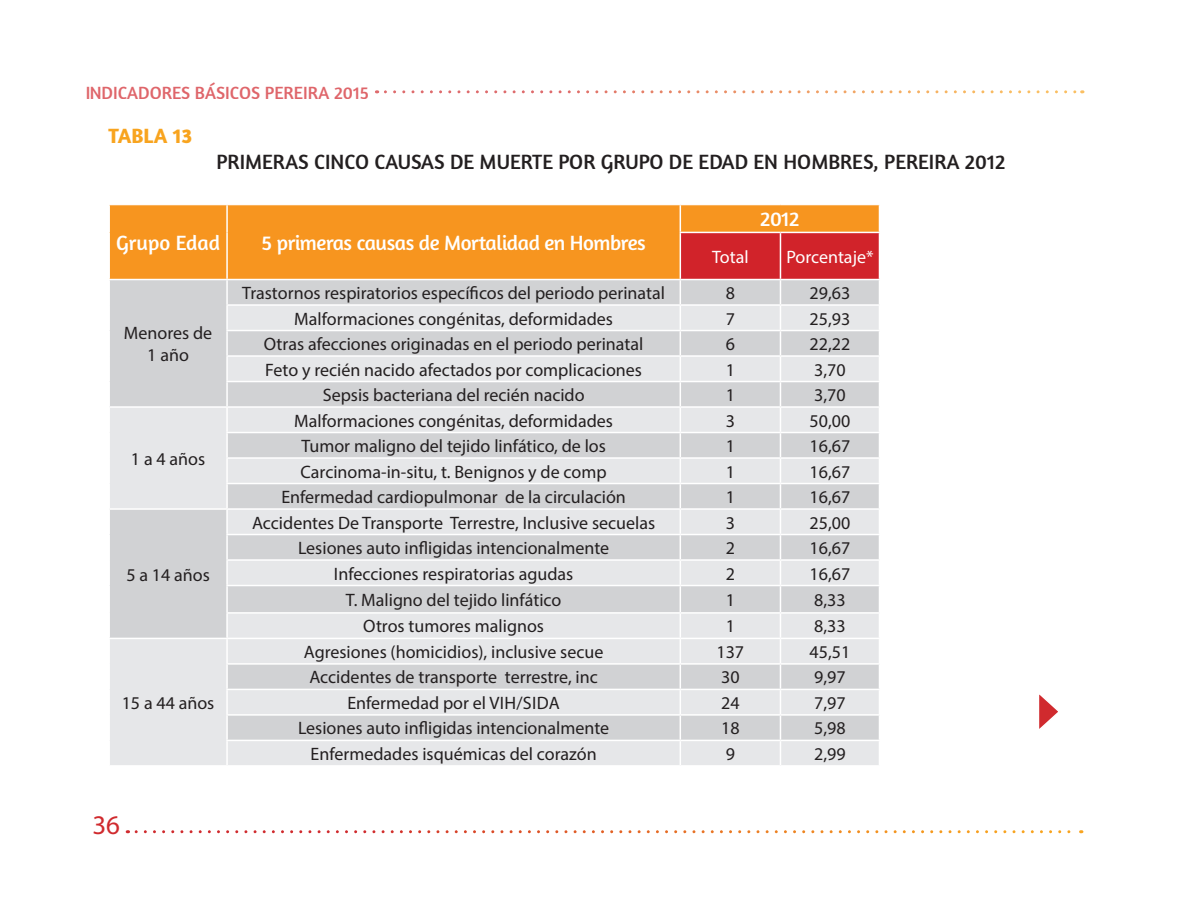
<style>
.page{position:relative;width:1188px;height:918px;background:#fff}
.page>*{position:absolute;margin:0;border:0;box-sizing:border-box;transform-origin:0 0}
.t1{font:27px "Myriad Pro";color:#d02a2e}
.t2{font:21px "Amaranth";color:#231f20}
.t3{font:21px "Amaranth";letter-spacing:-.02em;color:#fff}
.t4{font:21px "Amaranth";color:#fff}
.t5{font:700 21px "Amaranth";color:#f8a41f}
.t6{font:18px/21.6px "Myriad Pro";color:#231f20;text-align:center}
.t7{font:18px "Amaranth";color:#d1232a}
.t8{font:18px "Myriad Pro";color:#fff}
</style>
<div class="page">
<svg style="left:136px;top:830px;width:946px;height:3px"></svg>
<svg style="left:385px;top:90px;width:698px;height:3px"></svg>
<div style="left:110px;top:205px;width:570px;height:74px;background:#f7951f"></div>
<div style="left:110px;top:280px;width:570px;height:25px;background:#d1d2d4"></div>
<svg style="left:110px;top:305px;width:570px;height:460px;background:#dcdddf"></svg>
<hr style="left:226px;top:205px;width:2px;height:27px;background:#fff">
<hr style="left:226px;top:232px;width:2px;height:47px;background:#fff">
<hr style="left:226px;top:280px;width:2px;height:24px;background:#fff">
<hr style="left:226px;top:304px;width:454px;height:2px;background:#fff">
<hr style="left:226px;top:306px;width:2px;height:24px;background:#fff">
<hr style="left:226px;top:357px;width:2px;height:24px;background:#fff">
<hr style="left:226px;top:408px;width:2px;height:24px;background:#fff">
<hr style="left:226px;top:459px;width:2px;height:24px;background:#fff">
<hr style="left:227px;top:638px;width:453px;height:1px;background:#fff">
<hr style="left:226px;top:330px;width:454px;height:1px;background:#fff">
<hr style="left:226px;top:331px;width:2px;height:24px;background:#fff">
<hr style="left:226px;top:355px;width:454px;height:2px;background:#fff">
<hr style="left:108px;top:406px;width:119px;height:2px;background:#fff">
<hr style="left:226px;top:381px;width:454px;height:1px;background:#fff">
<hr style="left:226px;top:382px;width:2px;height:24px;background:#fff">
<hr style="left:227px;top:406px;width:453px;height:2px;background:#fff">
<hr style="left:226px;top:432px;width:454px;height:1px;background:#fff">
<hr style="left:226px;top:433px;width:2px;height:24px;background:#fff">
<hr style="left:226px;top:457px;width:454px;height:2px;background:#fff">
<hr style="left:226px;top:483px;width:454px;height:1px;background:#fff">
<hr style="left:226px;top:484px;width:2px;height:24px;background:#fff">
<hr style="left:227px;top:508px;width:453px;height:2px;background:#fff">
<hr style="left:226px;top:534px;width:454px;height:1px;background:#fff">
<hr style="left:226px;top:559px;width:454px;height:2px;background:#fff">
<hr style="left:226px;top:585px;width:454px;height:1px;background:#fff">
<hr style="left:226px;top:612px;width:454px;height:2px;background:#fff">
<hr style="left:108px;top:508px;width:119px;height:2px;background:#fff">
<hr style="left:226px;top:510px;width:2px;height:24px;background:#fff">
<hr style="left:226px;top:535px;width:2px;height:24px;background:#fff">
<hr style="left:226px;top:561px;width:2px;height:24px;background:#fff">
<hr style="left:226px;top:586px;width:2px;height:26px;background:#fff">
<hr style="left:226px;top:614px;width:2px;height:24px;background:#fff">
<hr style="left:226px;top:714px;width:454px;height:2px;background:#fff">
<hr style="left:226px;top:740px;width:454px;height:1px;background:#fff">
<hr style="left:226px;top:663px;width:454px;height:2px;background:#fff">
<svg style="left:680px;top:205px;width:200px;height:560px;background:#dfceca"></svg>
<hr style="left:226px;top:689px;width:454px;height:1px;background:#fff">
<hr style="left:108px;top:638px;width:119px;height:1px;background:#fff">
<hr style="left:226px;top:639px;width:2px;height:24px;background:#fff">
<hr style="left:226px;top:665px;width:2px;height:24px;background:#fff">
<hr style="left:226px;top:690px;width:2px;height:24px;background:#fff">
<hr style="left:226px;top:716px;width:2px;height:24px;background:#fff">
<hr style="left:226px;top:741px;width:2px;height:24px;background:#fff">
<svg style="left:1039px;top:694px;width:19px;height:35px"></svg>
<p class="t7" style="left:85px;top:82px;width:286px">Indicadores básicos PEREIRA 2015</p>
<p class="t5" style="left:108px;top:123px;width:85px">TABLA 13</p>
<p class="t2" style="left:216px;top:149px;width:791px">PRIMERAS CINCO CAUSAS DE MUERTE POR GRUPO DE EDAD EN HOMBRES, PEREIRA 2012</p>
<p class="t3" style="left:760px;top:207px;width:41px">2012</p>
<p class="t4" style="left:116px;top:230px;width:105px">Grupo Edad</p>
<p class="t3" style="left:262px;top:230px;width:386px">5 primeras causas de Mortalidad en Hombres</p>
<p class="t8" style="left:712px;top:246px;width:38px">Total</p>
<p class="t8" style="left:786px;top:246px;width:89px">Porcentaje*</p>
<p class="t6" style="left:124px;top:322px;width:90px">Menores de<br>1 año</p>
<p class="t6" style="left:131px;top:448px;width:76px">1 a 4 años</p>
<p class="t6" style="left:126px;top:563px;width:85px">5 a 14 años</p>
<p class="t6" style="left:122px;top:692px;width:94px">15 a 44 años</p>
<h1 class="t1" style="left:92px;top:808px;width:29px">36</h1>
<p class="t6" style="left:242px;top:282px;width:424px">Trastornos respiratorios específicos del periodo perinatal</p>
<p class="t6" style="left:726px;top:282px;width:11px">8</p>
<p class="t6" style="left:810px;top:282px;width:42px">29,63</p>
<p class="t6" style="left:294px;top:307px;width:320px">Malformaciones congénitas, deformidades</p>
<p class="t6" style="left:726px;top:307px;width:11px">7</p>
<p class="t6" style="left:810px;top:307px;width:42px">25,93</p>
<p class="t6" style="left:264px;top:333px;width:381px">Otras afecciones originadas en el periodo perinatal</p>
<p class="t6" style="left:726px;top:333px;width:11px">6</p>
<p class="t6" style="left:810px;top:333px;width:42px">22,22</p>
<p class="t6" style="left:265px;top:358px;width:378px">Feto y recién nacido afectados por complicaciones</p>
<p class="t6" style="left:726px;top:358px;width:11px">1</p>
<p class="t6" style="left:814px;top:358px;width:33px">3,70</p>
<p class="t6" style="left:323px;top:384px;width:263px">Sepsis bacteriana del recién nacido</p>
<p class="t6" style="left:726px;top:384px;width:11px">1</p>
<p class="t6" style="left:814px;top:384px;width:33px">3,70</p>
<p class="t6" style="left:294px;top:409px;width:320px">Malformaciones congénitas, deformidades</p>
<p class="t6" style="left:726px;top:409px;width:11px">3</p>
<p class="t6" style="left:810px;top:409px;width:42px">50,00</p>
<p class="t6" style="left:301px;top:435px;width:306px">Tumor maligno del tejido linfático, de los</p>
<p class="t6" style="left:726px;top:435px;width:11px">1</p>
<p class="t6" style="left:810px;top:435px;width:42px">16,67</p>
<p class="t6" style="left:301px;top:460px;width:308px">Carcinoma-in-situ, t. Benignos y de comp</p>
<p class="t6" style="left:726px;top:460px;width:11px">1</p>
<p class="t6" style="left:810px;top:460px;width:42px">16,67</p>
<p class="t6" style="left:281px;top:486px;width:346px">Enfermedad cardiopulmonar de la circulación</p>
<p class="t6" style="left:726px;top:486px;width:11px">1</p>
<p class="t6" style="left:810px;top:486px;width:42px">16,67</p>
<p class="t6" style="left:252px;top:511px;width:405px">Accidentes De Transporte Terrestre, Inclusive secuelas</p>
<p class="t6" style="left:726px;top:511px;width:11px">3</p>
<p class="t6" style="left:810px;top:511px;width:42px">25,00</p>
<p class="t6" style="left:298px;top:537px;width:313px">Lesiones auto infligidas intencionalmente</p>
<p class="t6" style="left:726px;top:537px;width:11px">2</p>
<p class="t6" style="left:810px;top:537px;width:42px">16,67</p>
<p class="t6" style="left:334px;top:562px;width:241px">Infecciones respiratorias agudas</p>
<p class="t6" style="left:726px;top:562px;width:11px">2</p>
<p class="t6" style="left:810px;top:562px;width:42px">16,67</p>
<p class="t6" style="left:346px;top:589px;width:217px">T. Maligno del tejido linfático</p>
<p class="t6" style="left:726px;top:589px;width:11px">1</p>
<p class="t6" style="left:814px;top:589px;width:33px">8,33</p>
<p class="t6" style="left:363px;top:615px;width:182px">Otros tumores malignos</p>
<p class="t6" style="left:726px;top:615px;width:11px">1</p>
<p class="t6" style="left:814px;top:615px;width:33px">8,33</p>
<p class="t6" style="left:304px;top:641px;width:301px">Agresiones (homicidios), inclusive secue</p>
<p class="t6" style="left:717px;top:641px;width:29px">137</p>
<p class="t6" style="left:810px;top:641px;width:42px">45,51</p>
<p class="t6" style="left:309px;top:666px;width:290px">Accidentes de transporte terrestre, inc</p>
<p class="t6" style="left:721px;top:666px;width:20px">30</p>
<p class="t6" style="left:814px;top:666px;width:33px">9,97</p>
<p class="t6" style="left:347px;top:692px;width:186px">Enfermedad por el vih/sida</p>
<p class="t6" style="left:721px;top:692px;width:20px">24</p>
<p class="t6" style="left:814px;top:692px;width:33px">7,97</p>
<p class="t6" style="left:298px;top:717px;width:313px">Lesiones auto infligidas intencionalmente</p>
<p class="t6" style="left:721px;top:717px;width:20px">18</p>
<p class="t6" style="left:814px;top:717px;width:33px">5,98</p>
<p class="t6" style="left:311px;top:743px;width:288px">Enfermedades isquémicas del corazón</p>
<p class="t6" style="left:726px;top:743px;width:11px">9</p>
<p class="t6" style="left:814px;top:743px;width:33px">2,99</p>
</div>
